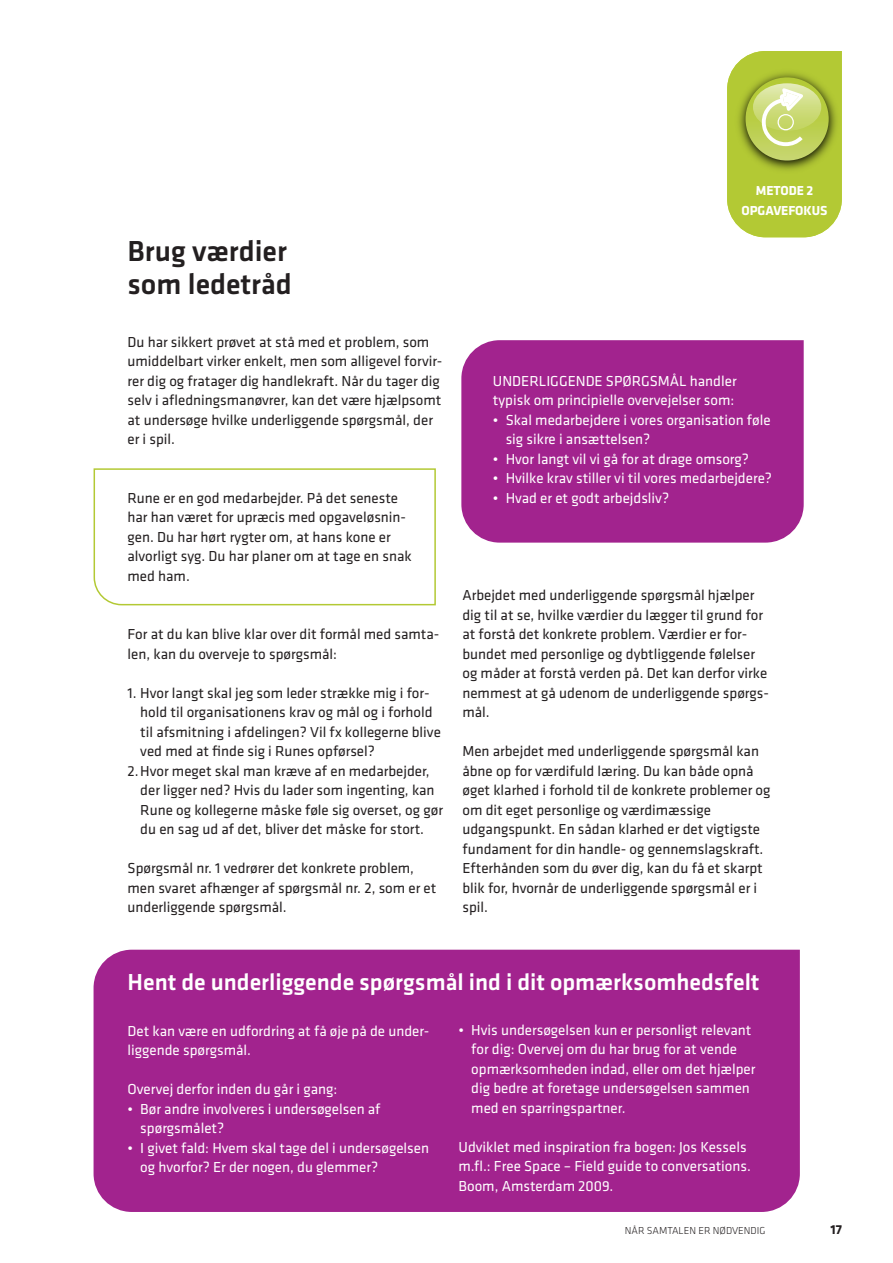
<style>
.page{position:relative;width:893px;height:1263px;background:#fff}
.page>*{position:absolute;margin:0;border:0;box-sizing:border-box;transform-origin:0 0}
.Underoverskrift{font:500 30px/33px "Klavika";color:#231f20}
.Box_lille{font:500 24px "Klavika";color:#fff}
.BAR_Brød{font:15px/19.5px "Klavika";color:#231f20}
.Box_lille-2{font:15px/19.5px "Klavika";color:#fff}
.BAR_Brød-2{font:15px/19.5px "Klavika";color:#fff}
.Værktøj_box_overskrift{font:700 13.5px "Klavika";letter-spacing:-.005em;color:#fff}
.t1{font:700 13.5px "Klavika";color:#231f20}
.t2{font:300 10.5px "Klavika";color:#231f20}
</style>
<div class="page">
<svg style="left:727px;top:51px;width:115px;height:186px;background:#b8ca4e"></svg>
<svg style="left:93px;top:468px;width:343px;height:138px"></svg>
<div style="left:461px;top:340px;width:343px;height:203px;background:#a2238e"></div>
<div style="left:94px;top:950px;width:706px;height:262px;background:#a2238e"></div>
<p class="Underoverskrift" style="left:128px;top:233px;width:166px">Brug værdier som ledetråd</p>
<p class="BAR_Brød" style="left:128px;top:331px;width:316px">Du har sikkert prøvet at stå med et problem, som umiddelbart virker enkelt, men som alligevel forvir&shy;rer dig og fratager dig handlekraft. Når du tager dig selv i afledningsmanøvrer, kan det være hjælpsomt at undersøge hvilke underliggende spørgsmål, der er i spil.</p>
<p class="BAR_Brød" style="left:128px;top:487px;width:286px">Rune er en god medarbejder. På det seneste har han været for upræcis med opgaveløsnin&shy;gen. Du har hørt rygter om, at hans kone er alvorligt syg. Du har planer om at tage en snak med ham.</p>
<p class="BAR_Brød" style="left:128px;top:624px;width:313px">For at du kan blive klar over dit formål med samta&shy;len, kan du overveje to spørgsmål:</p>
<p class="BAR_Brød" style="left:140px;top:682px;width:302px;text-indent:-13px">1. Hvor langt skal jeg som leder strække mig i for&shy;hold til organisationens krav og mål og i forhold til afsmitning i afdelingen? Vil fx kollegerne blive ved med at finde sig i Runes opførsel?</p>
<p class="BAR_Brød" style="left:140px;top:760px;width:304px;text-indent:-13px">2.Hvor meget skal man kræve af en medarbejder, der ligger ned? Hvis du lader som ingenting, kan Rune og kollegerne måske føle sig overset, og gør du en sag ud af det, bliver det måske for stort.</p>
<p class="BAR_Brød" style="left:128px;top:858px;width:310px">Spørgsmål nr. 1 vedrører det konkrete problem, men svaret afhænger af spørgsmål nr. 2, som er et underliggende spørgsmål.</p>
<p class="Værktøj_box_overskrift" style="left:756px;top:181px;width:59px">METODE 2</p>
<p class="Værktøj_box_overskrift" style="left:741px;top:200px;width:88px">OPGAVEFOKUS</p>
<p class="Værktøj_box_overskrift" style="left:807px;top:181px;width:7px">1</p>
<p class="Værktøj_box_overskrift" style="left:740px;top:200px;width:91px">SKAB RAMMEN</p>
<p class="BAR_Brød-2" style="left:493px;top:370px;width:245px">UNDERLIGGENDE SPØRGSMÅL handler typisk om principielle overvejelser som:</p>
<p class="BAR_Brød-2" style="left:506px;top:409px;width:266px;text-indent:-13px">• Skal medarbejdere i vores organisation føle sig sikre i ansættelsen?</p>
<p class="BAR_Brød-2" style="left:493px;top:448px;width:258px">• Hvor langt vil vi gå for at drage omsorg?</p>
<p class="BAR_Brød-2" style="left:493px;top:468px;width:281px">• Hvilke krav stiller vi til vores medarbejdere?</p>
<p class="BAR_Brød-2" style="left:493px;top:487px;width:178px">• Hvad er et godt arbejdsliv?</p>
<p class="BAR_Brød" style="left:462px;top:585px;width:308px">Arbejdet med underliggende spørgsmål hjælper dig til at se, hvilke værdier du lægger til grund for at forstå det konkrete problem. Værdier er for&shy;bundet med personlige og dybtliggende følelser og måder at forstå verden på. Det kan derfor virke nemmest at gå udenom de underliggende spørgs&shy;mål.</p>
<p class="BAR_Brød" style="left:462px;top:741px;width:310px">Men arbejdet med underliggende spørgsmål kan åbne op for værdifuld læring. Du kan både opnå øget klarhed i forhold til de konkrete problemer og om dit eget personlige og værdimæssige udgangspunkt. En sådan klarhed er det vigtigste fundament for din handle- og gennemslagskraft.<br>Efterhånden som du øver dig, kan du få et skarpt blik for, hvornår de underliggende spørgsmål er i spil.</p>
<p class="Box_lille" style="left:128px;top:966px;width:633px">Hent de underliggende spørgsmål ind i dit opmærksomhedsfelt</p>
<p class="Box_lille-2" style="left:471px;top:1019px;width:286px;text-indent:-13px">• Hvis undersøgelsen kun er personligt relevant for dig: Overvej om du har brug for at vende opmærksomheden indad, eller om det hjælper dig bedre at foretage undersøgelsen sammen med en sparringspartner.</p>
<p class="Box_lille-2" style="left:459px;top:1136px;width:294px">Udviklet med inspiration fra bogen: Jos Kessels m.fl.: Free Space – Field guide to conversations.</p>
<p class="Box_lille-2" style="left:459px;top:1175px;width:156px">Boom, Amsterdam 2009.</p>
<p class="Box_lille-2" style="left:128px;top:1020px;width:303px">Det kan være en udfordring at få øje på de under&shy;liggende spørgsmål.</p>
<p class="Box_lille-2" style="left:128px;top:1079px;width:211px">Overvej derfor inden du går i gang:</p>
<p class="Box_lille-2" style="left:140px;top:1098px;width:242px;text-indent:-13px">• Bør andre involveres i undersøgelsen af spørgsmålet?</p>
<p class="Box_lille-2" style="left:140px;top:1137px;width:290px;text-indent:-13px">• I givet fald: Hvem skal tage del i undersøgelsen og hvorfor? Er der nogen, du glemmer?</p>
<p class="t2" style="left:625px;top:1224px;width:142px">NÅR SAMTALEN ER NØDVENDIG</p>
<p class="t1" style="left:830px;top:1220px;width:13px">17</p>
</div>
